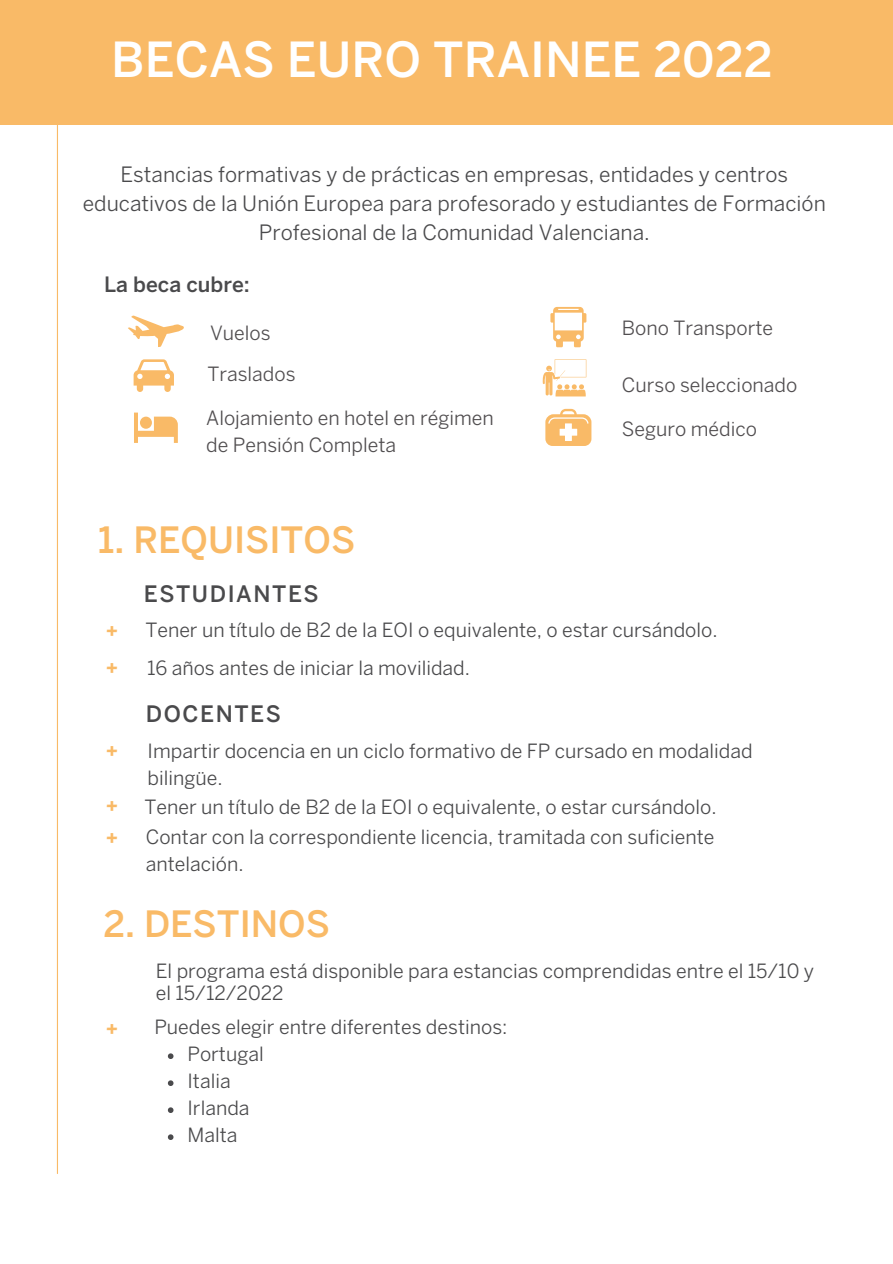
<style>
.page{position:relative;width:893px;height:1264px;background:#fff}
.page>*{position:absolute;margin:0;border:0;box-sizing:border-box;transform-origin:0 0}
.t1{font:500 48px "Benton Sans";color:#fff}
.t2{font:500 36px "Benton Sans";color:#f9ba67}
.t3{font:700 23.85px "Santander Text";color:#f9ba67}
.t4{font:500 22.5px "Benton Sans";letter-spacing:.07em;color:#4a4a4c}
.t5{font:21px/29.2px "Benton Sans";color:#4a4a4c;text-align:center}
.t6{font:500 21px "Benton Sans";color:#4a4a4c}
.t7{font:19.5px/27px "Benton Sans";color:#4a4a4c}
.t8{font:19.5px/27px "Benton Sans";color:#514e50}
.s1{font-family:"Santander Text";font-weight:700;font-size:23.85px;color:#f9ba67}
</style>
<div class="page">
<div style="left:0;top:0;width:892px;height:124px;background:#f9ba67"></div>
<svg style="left:134px;top:359px;width:40px;height:33px"></svg>
<svg style="left:542px;top:359px;width:44px;height:37px"></svg>
<svg style="left:134px;top:412px;width:44px;height:31px"></svg>
<svg style="left:550px;top:307px;width:36px;height:40px"></svg>
<svg style="left:128px;top:315px;width:56px;height:32px"></svg>
<svg style="left:545px;top:409px;width:46px;height:37px"></svg>
<svg style="left:168px;top:1053px;width:5px;height:5px"></svg>
<svg style="left:168px;top:1080px;width:5px;height:5px"></svg>
<svg style="left:168px;top:1107px;width:5px;height:5px"></svg>
<svg style="left:168px;top:1134px;width:5px;height:5px"></svg>
<hr style="left:57px;top:46px;width:1px;height:1127px;background:#f9ba67">
<h1 class="t1" style="left:111px;top:32px;width:663px">BECAS EURO TRAINEE 2022</h1>
<p class="t5" style="left:83px;top:160px;width:744px">Estancias formativas y de prácticas en empresas, entidades y centros educativos de la Unión Europea para profesorado y estudiantes de Formación<br>Profesional de la Comunidad Valenciana.</p>
<p class="t6" style="left:104px;top:272px;width:147px">La beca cubre:</p>
<p class="t8" style="left:210px;top:319px;width:62px">Vuelos</p>
<p class="t8" style="left:621px;top:314px;width:153px">Bono Transporte</p>
<p class="t8" style="left:207px;top:361px;width:90px">Traslados</p>
<p class="t8" style="left:206px;top:405px;width:289px">Alojamiento en hotel en régimen de Pensión Completa</p>
<h2 class="t2" style="left:98px;top:519px;width:258px">1. REQUISITOS</h2>
<p class="t4" style="left:144px;top:580px;width:176px">ESTUDIANTES</p>
<p class="t8" style="left:622px;top:371px;width:177px">Curso seleccionado</p>
<p class="t8" style="left:621px;top:416px;width:137px">Seguro médico</p>
<p class="t7" style="left:106px;top:616px;width:613px"><span class="s1">+</span> Tener un título de B2 de la EOI o equivalente, o estar cursándolo.</p>
<p class="t7" style="left:106px;top:655px;width:366px"><span class="s1">+</span> 16 años antes de iniciar la movilidad.</p>
<p class="t4" style="left:146px;top:700px;width:137px">DOCENTES</p>
<p class="t7" style="left:148px;top:738px;width:606px;text-indent:-42px"><span class="s1">+</span> Impartir docencia en un ciclo formativo de FP cursado en modalidad bilingüe.</p>
<p class="t7" style="left:106px;top:792px;width:612px;line-height:30px"><span class="s1">+</span> Tener un título de B2 de la EOI o equivalente, o estar cursándolo. <span class="s1">+</span> Contar con la correspondiente licencia, tramitada con suficiente</p>
<p class="t7" style="left:146px;top:850px;width:99px">antelación.</p>
<h2 class="t2" style="left:103px;top:902px;width:228px">2. DESTINOS</h2>
<p class="t7" style="left:156px;top:959px;width:659px;line-height:22.5px">El programa está disponible para estancias comprendidas entre el 15/10 y el 15/12/2022</p>
<p class="t3" style="left:106px;top:1009px;width:15px">+</p>
<p class="t7" style="left:154px;top:1014px;width:354px">Puedes elegir entre diferentes destinos:</p>
<p class="t7" style="left:187px;top:1041px;width:78px">Portugal<br>Italia<br>Irlanda<br>Malta</p>
</div>
